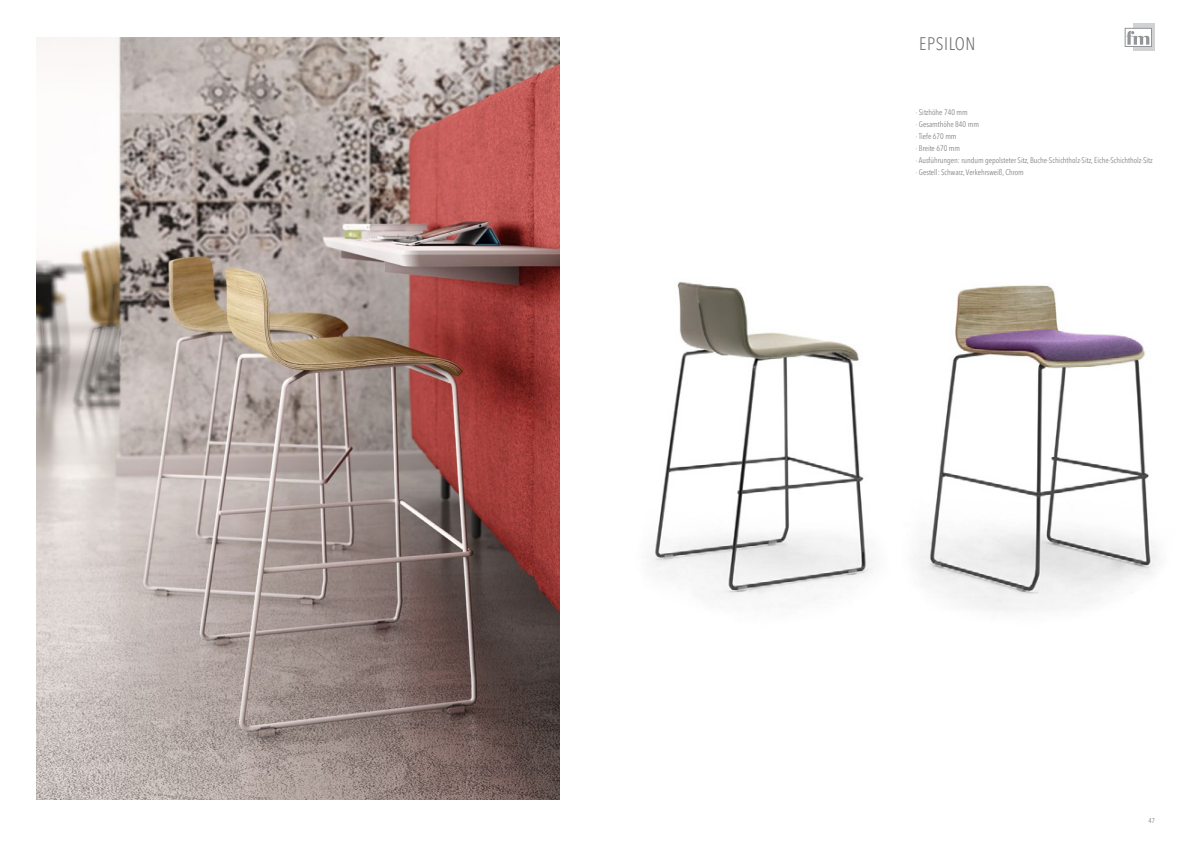
<style>
.page{position:relative;width:1191px;height:842px;background:#fff}
.page>*{position:absolute;margin:0;border:0;box-sizing:border-box;transform-origin:0 0}
.t1{font:300 condensed 18px "Avenir Next LT Pro";letter-spacing:.03em;color:#6c6d70}
.t2{font:300 condensed 8px/12px "Avenir Next LT Pro";color:#6c6d70}
.t3{font:300 condensed 7px "Avenir Next LT Pro";color:#6c6d70}
</style>
<div class="page">
<div style="left:1133px;top:24px;width:22px;height:27px;background:#d1d2d4"></div>
<div style="left:1124px;top:28px;width:27px;height:19px;background:#fff;border:1px solid #939598"></div>
<svg style="left:1126px;top:31px;width:23px;height:14px"></svg>
<img style="left:36px;top:37px;width:523px;height:762px">
<img style="left:652px;top:281px;width:220px;height:318px">
<img style="left:915px;top:285px;width:243px;height:326px">
<h1 class="t1" style="left:919px;top:32px;width:58px">EPSILON</h1>
<p class="t2" style="left:915px;top:106px;width:238px">· Sitzhöhe 740 mm<br>· Gesamthöhe 840 mm<br>· Tiefe 670 mm<br>· Breite 670 mm<br>· Ausführungen: rundum gepolsteter Sitz, Buche-Schichtholz-Sitz, Eiche-Schichtholz-Sitz · Gestell: Schwarz, Verkehrsweiß, Chrom</p>
<p class="t3" style="left:1148px;top:816px;width:8px">47</p>
</div>
